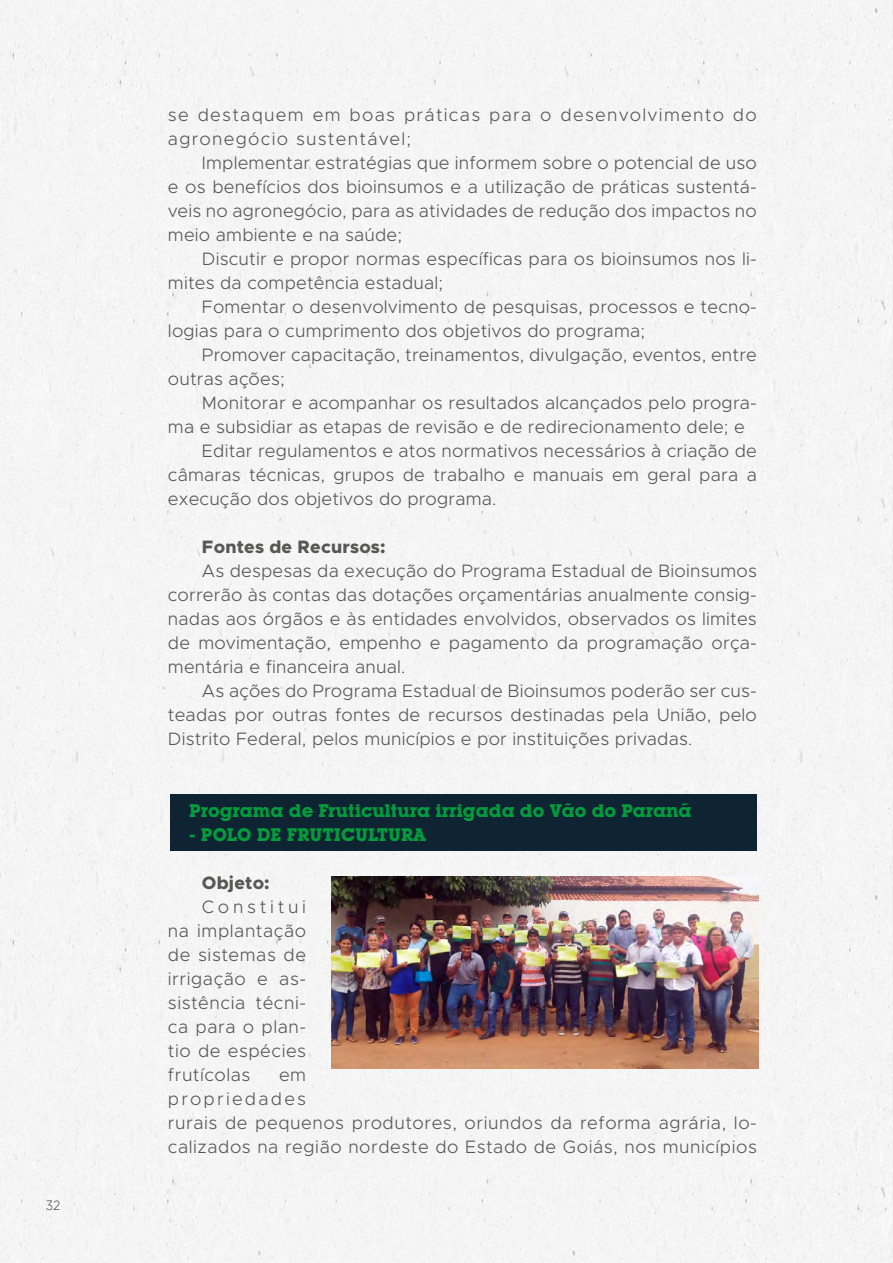
<style>
.page{position:relative;width:893px;height:1263px;background:#f5f5f5}
.page>*{position:absolute;margin:0;border:0;box-sizing:border-box;transform-origin:0 0}
.t1{font:300 18px/24px "Metropolis";letter-spacing:.01em;color:#575756;text-align:justify}
.t2{font:300 18px/24px "Metropolis";letter-spacing:.03em;color:#575756}
.t3{font:300 18px/24px "Metropolis";letter-spacing:.07em;color:#575756}
.t4{font:700 18px "Lubalin Graph IT Cby BT";color:#009d3c}
.t5{font:800 18px "Metropolis";letter-spacing:.01em;color:#575756}
.t6{font:300 13.5px "Gotham";color:#414042;scale:.9 1}
</style>
<div class="page">
<div style="left:170px;top:794px;width:587px;height:57px;background:#0e2433"></div>
<img style="left:332px;top:876px;width:426px;height:192px">
<p class="t6" style="left:46px;top:1198px;width:18px">32</p>
<p class="t3" style="left:168px;top:102px;width:590px">se destaquem em boas práticas para o desenvolvimento do agronegócio sustentável;</p>
<p class="t1" style="left:168px;top:150px;width:590px;text-indent:34px">Implementar estratégias que informem sobre o potencial de uso e os benefícios dos bioinsumos e a utilização de práticas sustentá&shy;veis no agronegócio, para as atividades de redução dos impactos no meio ambiente e na saúde;</p>
<p class="t1" style="left:168px;top:246px;width:590px;text-indent:34px">Discutir e propor normas específicas para os bioinsumos nos li&shy;mites da competência estadual;</p>
<p class="t1" style="left:168px;top:294px;width:590px;text-indent:34px">Fomentar o desenvolvimento de pesquisas, processos e tecno&shy;logias para o cumprimento dos objetivos do programa;</p>
<p class="t1" style="left:168px;top:342px;width:590px;text-indent:34px">Promover capacitação, treinamentos, divulgação, eventos, entre outras ações;</p>
<p class="t1" style="left:202px;top:390px;width:556px">Monitorar e acompanhar os resultados alcançados pelo progra-</p>
<p class="t1" style="left:168px;top:414px;width:578px">ma e subsidiar as etapas de revisão e de redirecionamento dele; e</p>
<p class="t1" style="left:202px;top:438px;width:556px">Editar regulamentos e atos normativos necessários à criação de</p>
<p class="t1" style="left:168px;top:462px;width:590px">câmaras técnicas, grupos de trabalho e manuais em geral para a</p>
<p class="t1" style="left:168px;top:486px;width:330px">execução dos objetivos do programa.</p>
<p class="t5" style="left:202px;top:535px;width:185px">Fontes de Recursos:</p>
<p class="t1" style="left:168px;top:558px;width:590px;text-indent:34px">As despesas da execução do Programa Estadual de Bioinsumos correrão às contas das dotações orçamentárias anualmente consig&shy;nadas aos órgãos e às entidades envolvidos, observados os limites de movimentação, empenho e pagamento da programação orça&shy;mentária e financeira anual.</p>
<p class="t1" style="left:168px;top:678px;width:590px;text-indent:34px">As ações do Programa Estadual de Bioinsumos poderão ser cus&shy;teadas por outras fontes de recursos destinadas pela União, pelo Distrito Federal, pelos municípios e por instituições privadas.</p>
<p class="t4" style="left:189px;top:799px;width:504px">Programa de Fruticultura irrigada do Vão do Paranã</p>
<p class="t4" style="left:189px;top:823px;width:238px">- POLO DE FRUTICULTURA</p>
<p class="t5" style="left:202px;top:871px;width:69px">Objeto:</p>
<p class="t1" style="left:168px;top:894px;width:140px;text-indent:34px">Constitui na implantação de sistemas de irrigação e as&shy;sistência técni&shy;ca para o plan&shy;tio de espécies frutícolas</p>
<p class="t2" style="left:168px;top:1062px;width:590px;text-indent:111px">em<br>propriedades<br>rurais de pequenos produtores, oriundos da reforma agrária, lo&shy;calizados na região nordeste do Estado de Goiás, nos municípios</p>
</div>
